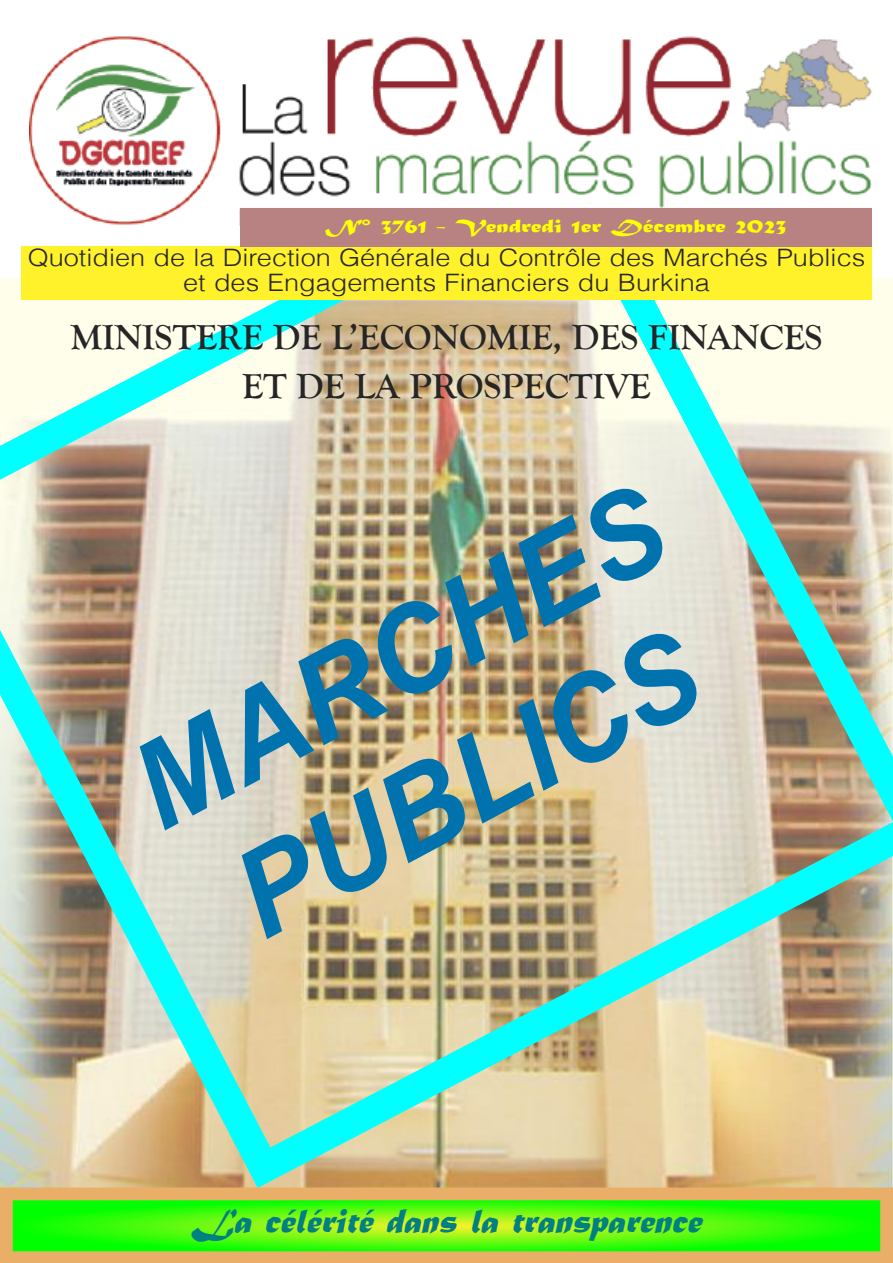
<style>
.page{position:relative;width:893px;height:1263px;background:#fff}
.page>*{position:absolute;margin:0;border:0;box-sizing:border-box;transform-origin:0 0}
.t1{font:italic 700 120px/144px "Arial";color:#0072ae;text-align:center;scale:.96 1}
.t2{font:700 36px/48.9px "Goudy Old Style T";color:#272627;text-align:center}
.t3{font:italic 36px "Matura MT Script Capitals";color:#008080}
.t4{font:300 24px/25.5px "Helvetica";color:#272627;text-align:center;scale:1.13 1}
.t5{font:19.5px "Matura MT Script Capitals";color:#ff0;scale:1.32 1}
</style>
<div class="page">
<img style="left:0;top:278px;width:893px;height:909px">
<svg style="left:0;top:1187px;width:893px;height:76px;background:#7ee02c"></svg>
<img style="left:30px;top:36px;width:842px;height:189px">
<div style="left:21px;top:247px;width:851px;height:53px;background:#fff12a"></div>
<div style="left:240px;top:209px;width:632px;height:38px;background:#b78281"></div>
<p class="t5" style="left:325px;top:216px;width:351px">N° 3761 - Vendredi 1er Décembre 2023</p>
<p class="t4" style="left:28px;top:246px;width:743px">Quotidien de la Direction Générale du Contrôle des Marchés Publics et des Engagements Financiers du Burkina</p>
<h2 class="t2" style="left:70px;top:313px;width:754px">MINISTERE DE L’ECONOMIE, DES FINANCES<br>ET DE LA PROSPECTIVE</h2>
<h1 class="t1" style="left:107px;top:731px;width:610px;rotate:-28deg">MARCHES<br>PUBLICS</h1>
<h2 class="t3" style="left:192px;top:1201px;width:518px">La célérité dans la transparence</h2>
</div>
